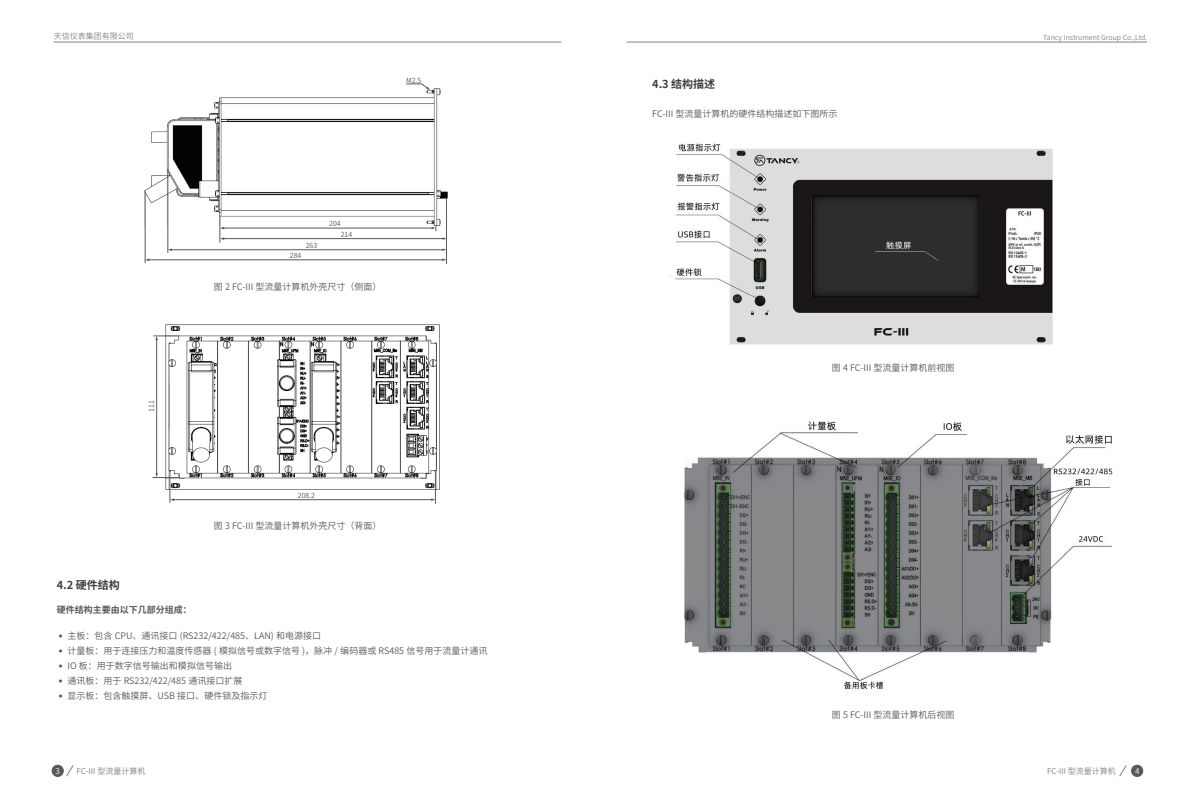
<style>
.page{position:relative;width:1191px;height:808px;background:#fff}
.page>*{position:absolute;margin:0;border:0;box-sizing:border-box;transform-origin:0 0}
.t1{font:700 11px "Source Han Sans CN";color:#3e3e3f}
.t2{font:9px/15px "Source Han Sans CN";color:#57585a}
.t3{font:700 9px "Source Han Sans CN";color:#57585a}
.t4{font:8px "Source Han Sans CN";color:#808285}
.t5{font:8px "Source Han Sans CN";color:#fff}
.t6{font:7px "Source Han Sans CN";color:#808285}
.t7{font:7px "Source Han Sans CN";color:#57585a}
</style>
<div class="page">
<hr style="left:54px;top:42px;width:507px;height:1px;background:#808285">
<hr style="left:626px;top:42px;width:521px;height:1px;background:#808285">
<div style="left:52px;top:765px;width:11px;height:11px;background:#57585a;border-radius:50%"></div>
<div style="left:52px;top:765px;width:11px;height:11px;border:1px solid #57585a;border-radius:50%"></div>
<div style="left:1131px;top:765px;width:11px;height:11px;background:#57585a;border-radius:50%"></div>
<div style="left:1131px;top:765px;width:11px;height:11px;border:1px solid #57585a;border-radius:50%"></div>
<svg style="left:66px;top:765px;width:7px;height:11px"></svg>
<svg style="left:1119px;top:765px;width:7px;height:11px"></svg>
<img style="left:684px;top:421px;width:429px;height:268px">
<img style="left:144px;top:88px;width:304px;height:137px">
<img style="left:670px;top:143px;width:383px;height:202px">
<img style="left:165px;top:324px;width:275px;height:166px">
<hr style="left:446px;top:198px;width:1px;height:66px;background:#57585a">
<hr style="left:435px;top:471px;width:1px;height:33px;background:#57585a">
<hr style="left:145px;top:191px;width:1px;height:72px;background:#57585a">
<hr style="left:170px;top:471px;width:1px;height:32px;background:#57585a">
<hr style="left:168px;top:171px;width:1px;height:82px;background:#57585a">
<hr style="left:170px;top:249px;width:273px;height:1px;background:#57585a">
<hr style="left:147px;top:260px;width:296px;height:1px;background:#57585a">
<hr style="left:172px;top:499px;width:260px;height:1px;background:#57585a">
<hr style="left:156px;top:338px;width:1px;height:136px;background:#57585a">
<hr style="left:222px;top:228px;width:210px;height:1px;background:#57585a">
<hr style="left:222px;top:238px;width:221px;height:1px;background:#57585a">
<svg style="left:153px;top:336px;width:26px;height:4px"></svg>
<svg style="left:220px;top:216px;width:4px;height:27px"></svg>
<svg style="left:153px;top:473px;width:26px;height:5px"></svg>
<svg style="left:431px;top:225px;width:5px;height:6px"></svg>
<svg style="left:406px;top:83px;width:24px;height:7px"></svg>
<svg style="left:58px;top:634px;width:5px;height:4px"></svg>
<svg style="left:58px;top:679px;width:5px;height:4px"></svg>
<svg style="left:58px;top:694px;width:5px;height:4px"></svg>
<svg style="left:58px;top:649px;width:5px;height:4px"></svg>
<svg style="left:58px;top:664px;width:5px;height:4px"></svg>
<p class="t4" style="left:54px;top:31px;width:82px">天信仪表集团有限公司</p>
<p class="t7" style="left:406px;top:76px;width:17px">M2.5</p>
<p class="t7" style="left:329px;top:220px;width:13px">204</p>
<p class="t7" style="left:306px;top:241px;width:13px">263</p>
<p class="t7" style="left:290px;top:252px;width:13px">284</p>
<p class="t7" style="left:341px;top:230px;width:13px">214</p>
<p class="t2" style="left:214px;top:279px;width:169px">图 2 FC-III 型流量计算机外壳尺寸（侧面）</p>
<p class="t7" style="left:148px;top:411px;width:13px;rotate:-90deg">111</p>
<p class="t1" style="left:57px;top:579px;width:65px">4.2 硬件结构</p>
<p class="t3" style="left:57px;top:605px;width:136px">硬件结构主要由以下几部分组成：</p>
<p class="t7" style="left:298px;top:491px;width:19px">208.2</p>
<p class="t2" style="left:214px;top:518px;width:169px">图 3 FC-III 型流量计算机外壳尺寸（背面）</p>
<p class="t2" style="left:67px;top:628px;width:421px">主板：包含 CPU、通讯接口 (RS232/422/485、LAN) 和电源接口<br>计量板：用于连接压力和温度传感器 ( 模拟信号或数字信号 )，脉冲 / 编码器或 RS485 信号用于流量计通讯IO 板：用于数字信号输出和模拟信号输出<br>通讯板：用于 RS232/422/485 通讯接口扩展<br>显示板：包含触摸屏、USB 接口、硬件锁及指示灯</p>
<p class="t1" style="left:652px;top:77px;width:65px">4.3 结构描述</p>
<p class="t2" style="left:652px;top:106px;width:187px">FC-III 型流量计算机的硬件结构描述如下图所示</p>
<p class="t6" style="left:1043px;top:34px;width:106px">Tancy Instrument Group Co.,Ltd.</p>
<p class="t2" style="left:832px;top:360px;width:124px">图 4 FC-III 型流量计算机前视图</p>
<p class="t2" style="left:832px;top:707px;width:124px">图 5 FC-III 型流量计算机后视图</p>
<p class="t4" style="left:77px;top:766px;width:70px">FC-III 型流量计算机</p>
<p class="t4" style="left:1047px;top:766px;width:70px">FC-III 型流量计算机</p>
<p class="t5" style="left:55px;top:766px;width:6px">3</p>
<p class="t5" style="left:1135px;top:766px;width:6px">4</p>
</div>
